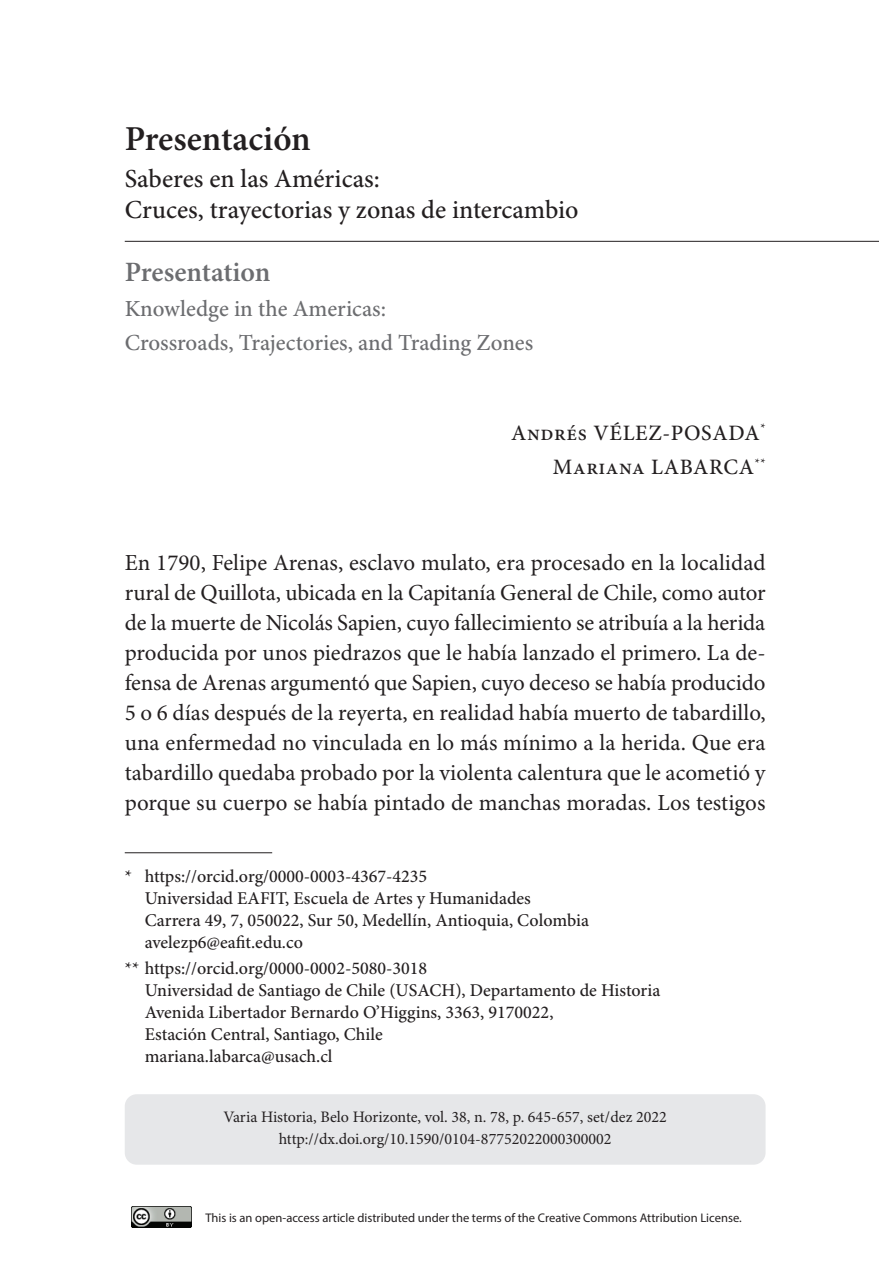
<style>
.page{position:relative;width:879px;height:1276px;background:#fff}
.page>*{position:absolute;margin:0;border:0;box-sizing:border-box;transform-origin:0 0}
.t1{font:600 35px "Minion Pro";color:#231f20}
.t2{font:600 28px "Minion Pro";letter-spacing:-.005em;color:#6c6d70}
.t3{font:500 26px/31.2px "Minion Pro";color:#231f20}
.t4{font:23px/30px "Minion Pro";color:#231f20;text-align:justify}
.t5{font:500 23px/33.6px "Minion Pro";color:#6c6d70}
.t6{font:500 22px/34px "Minion Pro";letter-spacing:.03em;color:#231f20;text-align:right}
.t7{font:500 18px/22px "Minion Pro";color:#231f20}
.t8{font:16px/22px "Minion Pro";color:#231f20;text-align:center}
.t9{font:12.6px "Myriad Pro";color:#231f20}
</style>
<div class="page">
<div style="left:125px;top:1094px;width:640px;height:70px;background:#e6e7e9;border-radius:12px"></div>
<img style="left:132px;top:1206px;width:59px;height:21px">
<hr style="left:125px;top:241px;width:754px;height:1px;background:#231f20">
<hr style="left:125px;top:852px;width:147px;height:1px;background:#231f20">
<h1 class="t1" style="left:125px;top:118px;width:188px">Presentación</h1>
<p class="t3" style="left:125px;top:164px;width:455px">Saberes en las Américas:<br>Cruces, trayectorias y zonas de intercambio</p>
<p class="t2" style="left:125px;top:255px;width:147px">Presentation</p>
<p class="t5" style="left:125px;top:293px;width:410px">Knowledge in the Americas:<br>Crossroads, Trajectories, and Trading Zones</p>
<p class="t6" style="left:511px;top:417px;width:256px">Andrés VÉLEZ-POSADA<sup>*<br></sup>Mariana LABARCA<sup>**</sup></p>
<p class="t4" style="left:125px;top:549px;width:642px">En 1790, Felipe Arenas, esclavo mulato, era procesado en la localidad rural de Quillota, ubicada en la Capitanía General de Chile, como autor de la muerte de Nicolás Sapien, cuyo fallecimiento se atribuía a la herida producida por unos piedrazos que le había lanzado el primero. La de&shy;fensa de Arenas argumentó que Sapien, cuyo deceso se había producido 5 o 6 días después de la reyerta, en realidad había muerto de tabardillo, una enfermedad no vinculada en lo más mínimo a la herida. Que era tabardillo quedaba probado por la violenta calentura que le acometió y porque su cuerpo se había pintado de manchas moradas. Los testigos</p>
<p class="t7" style="left:145px;top:865px;width:446px;text-indent:-20px">* https://orcid.org/0000-0003-4367-4235<br>Universidad EAFIT, Escuela de Artes y Humanidades Carrera 49, 7, 050022, Sur 50, Medellín, Antioquia, Colombia avelezp6@eafit.edu.co</p>
<p class="t7" style="left:145px;top:957px;width:517px;text-indent:-20px">** https://orcid.org/0000-0002-5080-3018<br>Universidad de Santiago de Chile (USACH), Departamento de Historia Avenida Libertador Bernardo O’Higgins, 3363, 9170022,<br>Estación Central, Santiago, Chile<br>mariana.labarca@usach.cl</p>
<p class="t8" style="left:223px;top:1106px;width:445px">Varia Historia, Belo Horizonte, vol. 38, n. 78, p. 645-657, set/dez 2022 http://dx.doi.org/10.1590/0104-87752022000300002</p>
<p class="t9" style="left:205px;top:1210px;width:538px">This is an open-access article distributed under the terms of the Creative Commons Attribution License.</p>
</div>
